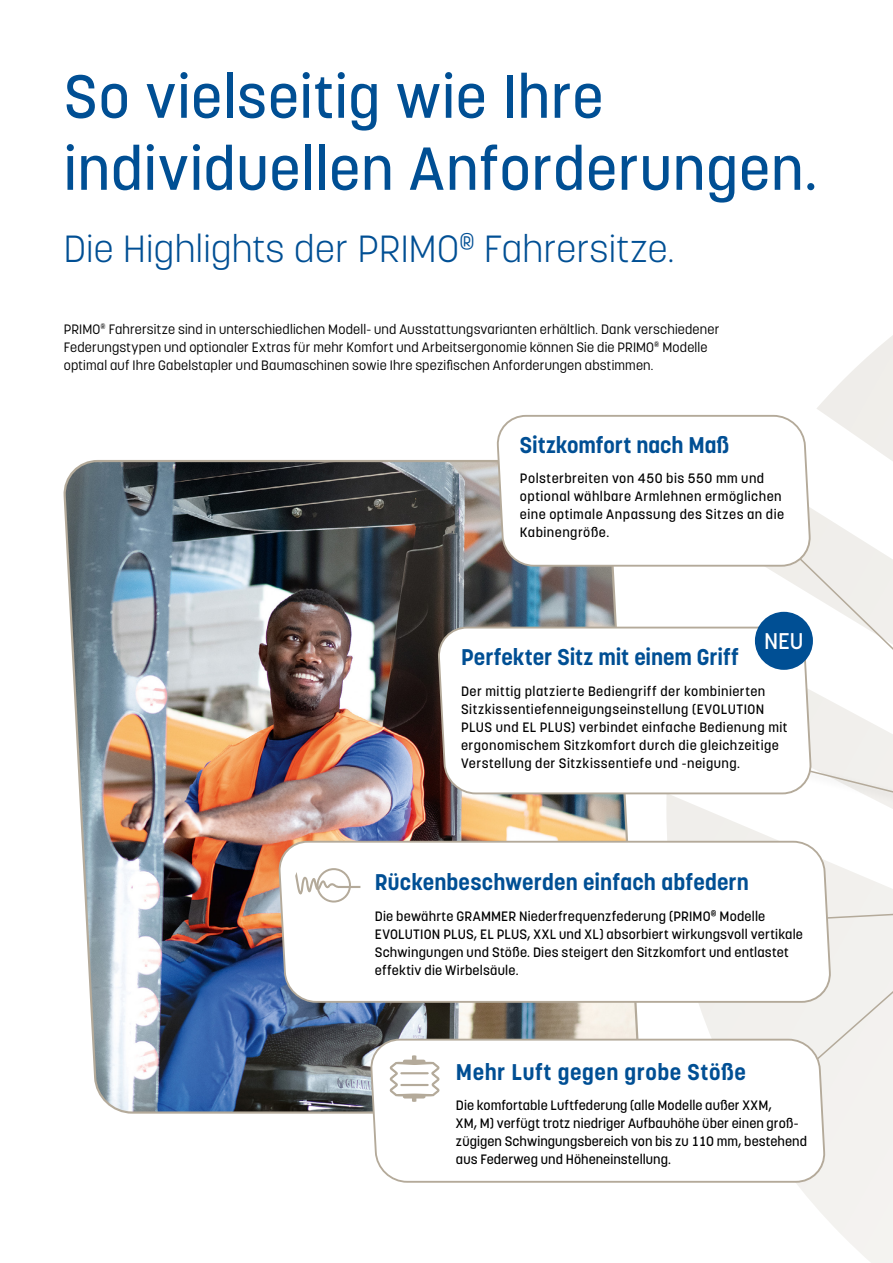
<style>
.page{position:relative;width:893px;height:1263px;background:#fff}
.page>*{position:absolute;margin:0;border:0;box-sizing:border-box;transform-origin:0 0}
.t1{font:500 60px/72px "Korolev";letter-spacing:.01em;color:#004f94}
.t2{font:300 37.5px "Korolev";letter-spacing:.015em;color:#004f94}
.t3{font:700 22.5px "Korolev";letter-spacing:.005em;color:#004f94}
.t4{font:700 22.5px "Korolev";letter-spacing:.025em;color:#004f94}
.t5{font:500 22.5px "Korolev";color:#fff}
.t6{font:500 13.5px/18px "Korolev";letter-spacing:.025em;color:#000}
.t7{font:13.5px/18px "Korolev";letter-spacing:.015em;color:#000}
.t8{font:500 13.5px/18px "Korolev";letter-spacing:.005em;color:#000}
</style>
<div class="page">
<svg style="left:676px;top:797px;width:51px;height:241px;fill:#f1f0ed"></svg>
<svg style="left:727px;top:510px;width:89px;height:697px"></svg>
<svg style="left:816px;top:335px;width:77px;height:928px;fill:#f4f2f0"></svg>
<img style="left:63px;top:460px;width:576px;height:654px">
<svg style="left:494px;top:415px;width:319px;height:153px"></svg>
<svg style="left:368px;top:1038px;width:460px;height:146px"></svg>
<svg style="left:390px;top:1055px;width:49px;height:47px"></svg>
<hr style="left:401px;top:1072px;width:27px;height:2px;background:#b4aa9a">
<hr style="left:401px;top:1084px;width:27px;height:2px;background:#b4aa9a">
<div style="left:744px;top:752px;width:149px;height:97px;background:#000;opacity:.2"></div>
<svg style="left:745px;top:546px;width:148px;height:282px"></svg>
<svg style="left:435px;top:626px;width:379px;height:169px"></svg>
<div style="left:755px;top:612px;width:58px;height:58px;background:#004f94;border-radius:50%"></div>
<svg style="left:752px;top:907px;width:141px;height:185px"></svg>
<svg style="left:276px;top:840px;width:557px;height:164px"></svg>
<svg style="left:295px;top:868px;width:65px;height:34px"></svg>
<h1 class="t1" style="left:64px;top:61px;width:755px">So vielseitig wie Ihre individuellen Anforderungen.</h1>
<h2 class="t2" style="left:64px;top:225px;width:612px">Die Highlights der PRIMO<sup>®</sup> Fahrersitze.</h2>
<p class="t7" style="left:64px;top:320px;width:657px">PRIMO<sup>®</sup> Fahrersitze sind in unterschiedlichen Modell- und Ausstattungsvarianten erhältlich. Dank verschiedener<br>Federungstypen und optionaler Extras für mehr Komfort und Arbeitsergonomie können Sie die PRIMO<sup>®</sup> Modelle optimal auf Ihre Gabelstapler und Baumaschinen sowie Ihre spezifischen Anforderungen abstimmen.</p>
<h3 class="t3" style="left:520px;top:430px;width:211px">Sitzkomfort nach Maß</h3>
<p class="t6" style="left:520px;top:470px;width:266px">Polsterbreiten von 450 bis 550 mm und optional wählbare Armlehnen ermöglichen eine optimale Anpassung des Sitzes an die Kabinengröße.</p>
<h3 class="t5" style="left:764px;top:627px;width:41px">NEU</h3>
<h3 class="t3" style="left:461px;top:643px;width:279px">Perfekter Sitz mit einem Griff</h3>
<p class="t6" style="left:461px;top:682px;width:328px">Der mittig platzierte Bediengriff der kombinierten Sitzkissentiefenneigungseinstellung (EVOLUTION PLUS und EL PLUS) verbindet einfache Bedienung mit ergonomischem Sitzkomfort durch die gleichzeitige Verstellung der Sitzkissentiefe und -neigung.</p>
<h3 class="t3" style="left:375px;top:868px;width:376px">Rückenbeschwerden einfach abfedern</h3>
<p class="t6" style="left:375px;top:907px;width:430px">Die bewährte GRAMMER Niederfrequenzfederung (PRIMO<sup>®</sup> Modelle EVOLUTION PLUS, EL PLUS, XXL und XL) absorbiert wirkungsvoll vertikale Schwingungen und Stöße. Dies steigert den Sitzkomfort und entlastet effektiv die Wirbelsäule.</p>
<h3 class="t4" style="left:456px;top:1057px;width:291px">Mehr Luft gegen grobe Stöße</h3>
<p class="t8" style="left:456px;top:1096px;width:353px">Die komfortable Luftfederung (alle Modelle außer XXM,<br>XM, M) verfügt trotz niedriger Aufbauhöhe über einen groß&shy;zügigen Schwingungsbereich von bis zu 110 mm, bestehend aus Federweg und Höheneinstellung.</p>
</div>
